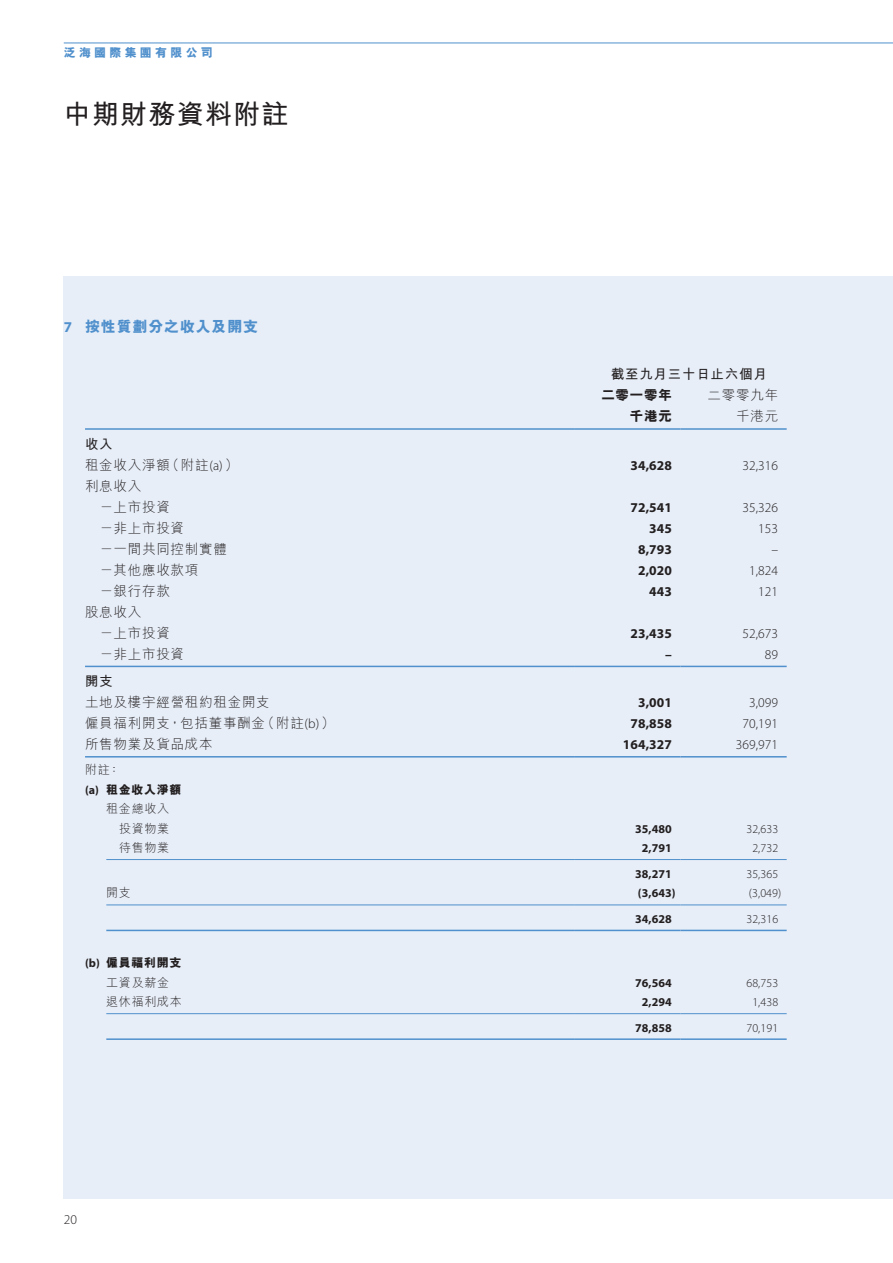
<style>
.page{position:relative;width:893px;height:1263px;background:#fff}
.page>*{position:absolute;margin:0;border:0;box-sizing:border-box;transform-origin:0 0}
.t1{font:700 27px "M Hei HK";letter-spacing:.045em;color:#231f20}
.Heading_1{font:800 15px "M Hei HK";letter-spacing:.055em;color:#5090cc}
.Body_Text{font:300 13.5px "M Hei HK";letter-spacing:.055em;color:#231f20}
.Body_Text-2{font:700 13.5px "Myriad Pro";letter-spacing:.005em;color:#231f20}
.Body_Text-3{font:300 13.5px "Myriad Pro";letter-spacing:.005em;color:#231f20}
.Body_Text-4{font:700 13.5px "M Hei HK";letter-spacing:.055em;color:#231f20}
.Body_Text-5{font:800 13.5px "M Hei HK";letter-spacing:.055em;color:#231f20}
.Notes{font:700 12px "Myriad Pro";letter-spacing:.005em;color:#231f20}
.Notes-2{font:300 12px "Myriad Pro";letter-spacing:.005em;color:#231f20}
.Notes-3{font:300 12px "M Hei HK";letter-spacing:.055em;color:#231f20}
.Notes_HD1{font:800 12px "M Hei HK";letter-spacing:.055em;color:#231f20}
.t2{font:800 12px "M Hei HK";letter-spacing:.27em;color:#5090cc}
.s1{font-family:"Myriad Pro";font-weight:700}
.s2{font-family:"Myriad Pro"}
</style>
<div class="page">
<div style="left:64px;top:276px;width:829px;height:923px;background:#e7eef8"></div>
<hr style="left:64px;top:43px;width:829px;height:1px;background:#5090cc">
<hr style="left:85px;top:428px;width:489px;height:2px;background:#5090cc">
<hr style="left:574px;top:428px;width:106px;height:2px;background:#5090cc">
<hr style="left:680px;top:428px;width:107px;height:2px;background:#5090cc">
<hr style="left:85px;top:666px;width:489px;height:1px;background:#5090cc">
<hr style="left:574px;top:666px;width:106px;height:1px;background:#5090cc">
<hr style="left:680px;top:666px;width:107px;height:1px;background:#5090cc">
<hr style="left:85px;top:756px;width:489px;height:1px;background:#5090cc">
<hr style="left:574px;top:756px;width:106px;height:1px;background:#5090cc">
<hr style="left:680px;top:756px;width:107px;height:1px;background:#5090cc">
<hr style="left:106px;top:859px;width:468px;height:1px;background:#5090cc">
<hr style="left:574px;top:859px;width:106px;height:1px;background:#5090cc">
<hr style="left:680px;top:859px;width:107px;height:1px;background:#5090cc">
<hr style="left:106px;top:904px;width:468px;height:1px;background:#5090cc">
<hr style="left:574px;top:904px;width:106px;height:1px;background:#5090cc">
<hr style="left:680px;top:904px;width:107px;height:1px;background:#5090cc">
<hr style="left:106px;top:930px;width:468px;height:1px;background:#5090cc">
<hr style="left:574px;top:930px;width:106px;height:1px;background:#5090cc">
<hr style="left:680px;top:930px;width:107px;height:1px;background:#5090cc">
<hr style="left:106px;top:1013px;width:468px;height:1px;background:#5090cc">
<hr style="left:574px;top:1013px;width:106px;height:1px;background:#5090cc">
<hr style="left:680px;top:1013px;width:107px;height:1px;background:#5090cc">
<hr style="left:106px;top:1038px;width:468px;height:2px;background:#5090cc">
<hr style="left:574px;top:1038px;width:106px;height:2px;background:#5090cc">
<hr style="left:680px;top:1038px;width:107px;height:2px;background:#5090cc">
<p class="t2" style="left:64px;top:46px;width:151px">泛海國際集團有限公司</p>
<h1 class="t1" style="left:64px;top:94px;width:226px">中期財務資料附註</h1>
<p class="Heading_1" style="left:64px;top:319px;width:196px"><span class="s1">7</span> 按性質劃分之收入及開支</p>
<p class="Body_Text-4" style="left:611px;top:364px;width:158px">截至九月三十日止六個月</p>
<p class="Body_Text-5" style="left:601px;top:388px;width:72px">二零一零年</p>
<p class="Body_Text" style="left:708px;top:388px;width:72px">二零零九年</p>
<p class="Body_Text-5" style="left:630px;top:409px;width:43px">千港元</p>
<p class="Body_Text" style="left:736px;top:409px;width:44px">千港元</p>
<p class="Body_Text-4" style="left:85px;top:434px;width:29px">收入</p>
<p class="Body_Text" style="left:85px;top:458px;width:155px">租金收入淨額（附註<span class="s2">(a)</span>）</p>
<p class="Body_Text-2" style="left:630px;top:457px;width:43px">34,628</p>
<p class="Body_Text-3" style="left:742px;top:457px;width:37px">32,316</p>
<p class="Body_Text" style="left:85px;top:479px;width:58px">利息收入</p>
<p class="Body_Text" style="left:100px;top:500px;width:71px">－上市投資</p>
<p class="Body_Text-2" style="left:630px;top:499px;width:43px">72,541</p>
<p class="Body_Text-3" style="left:742px;top:499px;width:37px">35,326</p>
<p class="Body_Text" style="left:100px;top:521px;width:86px">－非上市投資</p>
<p class="Body_Text-2" style="left:649px;top:520px;width:24px">345</p>
<p class="Body_Text-3" style="left:758px;top:520px;width:21px">153</p>
<p class="Body_Text" style="left:100px;top:542px;width:128px">－一間共同控制實體</p>
<p class="Body_Text-2" style="left:638px;top:541px;width:35px">8,793</p>
<p class="Body_Text-3" style="left:771px;top:541px;width:8px">–</p>
<p class="Body_Text" style="left:100px;top:563px;width:100px">－其他應收款項</p>
<p class="Body_Text-2" style="left:638px;top:562px;width:35px">2,020</p>
<p class="Body_Text-3" style="left:749px;top:562px;width:31px">1,824</p>
<p class="Body_Text" style="left:100px;top:584px;width:71px">－銀行存款</p>
<p class="Body_Text-2" style="left:649px;top:583px;width:24px">443</p>
<p class="Body_Text-3" style="left:758px;top:583px;width:21px">121</p>
<p class="Body_Text" style="left:85px;top:605px;width:58px">股息收入</p>
<p class="Body_Text" style="left:100px;top:626px;width:71px">－上市投資</p>
<p class="Body_Text-2" style="left:630px;top:625px;width:43px">23,435</p>
<p class="Body_Text-3" style="left:742px;top:625px;width:37px">52,673</p>
<p class="Body_Text" style="left:100px;top:647px;width:86px">－非上市投資</p>
<p class="Body_Text-2" style="left:665px;top:646px;width:8px">–</p>
<p class="Body_Text-3" style="left:765px;top:646px;width:15px">89</p>
<p class="Body_Text-4" style="left:85px;top:672px;width:29px">開支</p>
<p class="Body_Text" style="left:85px;top:696px;width:186px">土地及樓宇經營租約租金開支</p>
<p class="Body_Text-2" style="left:638px;top:694px;width:35px">3,001</p>
<p class="Body_Text-3" style="left:749px;top:695px;width:31px">3,099</p>
<p class="Body_Text" style="left:85px;top:717px;width:251px">僱員福利開支，包括董事酬金（附註<span class="s2">(b)</span>）</p>
<p class="Body_Text-2" style="left:630px;top:715px;width:43px">78,858</p>
<p class="Body_Text-3" style="left:742px;top:716px;width:37px">70,191</p>
<p class="Body_Text" style="left:85px;top:738px;width:129px">所售物業及貨品成本</p>
<p class="Body_Text-2" style="left:623px;top:736px;width:50px">164,327</p>
<p class="Body_Text-3" style="left:736px;top:737px;width:44px">369,971</p>
<p class="Notes-3" style="left:85px;top:763px;width:37px">附註：</p>
<p class="Notes_HD1" style="left:85px;top:783px;width:98px"><span class="s1">(a)</span> 租金收入淨額</p>
<p class="Notes-3" style="left:106px;top:802px;width:64px">租金總收入</p>
<p class="Notes-3" style="left:119px;top:822px;width:52px">投資物業</p>
<p class="Notes" style="left:635px;top:821px;width:38px">35,480</p>
<p class="Notes-2" style="left:746px;top:821px;width:33px">32,633</p>
<p class="Notes-3" style="left:119px;top:841px;width:52px">待售物業</p>
<p class="Notes" style="left:642px;top:840px;width:31px">2,791</p>
<p class="Notes-2" style="left:752px;top:841px;width:27px">2,732</p>
<p class="Notes" style="left:635px;top:866px;width:38px">38,271</p>
<p class="Notes-2" style="left:746px;top:867px;width:33px">35,365</p>
<p class="Notes-3" style="left:106px;top:887px;width:26px">開支</p>
<p class="Notes" style="left:638px;top:885px;width:39px">(3,643)</p>
<p class="Notes-2" style="left:749px;top:886px;width:34px">(3,049)</p>
<p class="Notes" style="left:635px;top:911px;width:38px">34,628</p>
<p class="Notes-2" style="left:746px;top:912px;width:33px">32,316</p>
<p class="Notes_HD1" style="left:85px;top:957px;width:98px"><span class="s1">(b)</span> 僱員福利開支</p>
<p class="Notes-3" style="left:106px;top:976px;width:64px">工資及薪金</p>
<p class="Notes" style="left:635px;top:975px;width:38px">76,564</p>
<p class="Notes-2" style="left:746px;top:975px;width:33px">68,753</p>
<p class="Notes-3" style="left:106px;top:995px;width:77px">退休福利成本</p>
<p class="Notes" style="left:642px;top:994px;width:31px">2,294</p>
<p class="Notes-2" style="left:752px;top:995px;width:27px">1,438</p>
<p class="Notes" style="left:635px;top:1020px;width:38px">78,858</p>
<p class="Notes-2" style="left:746px;top:1021px;width:33px">70,191</p>
<p class="Body_Text-3" style="left:64px;top:1212px;width:15px">20</p>
</div>
